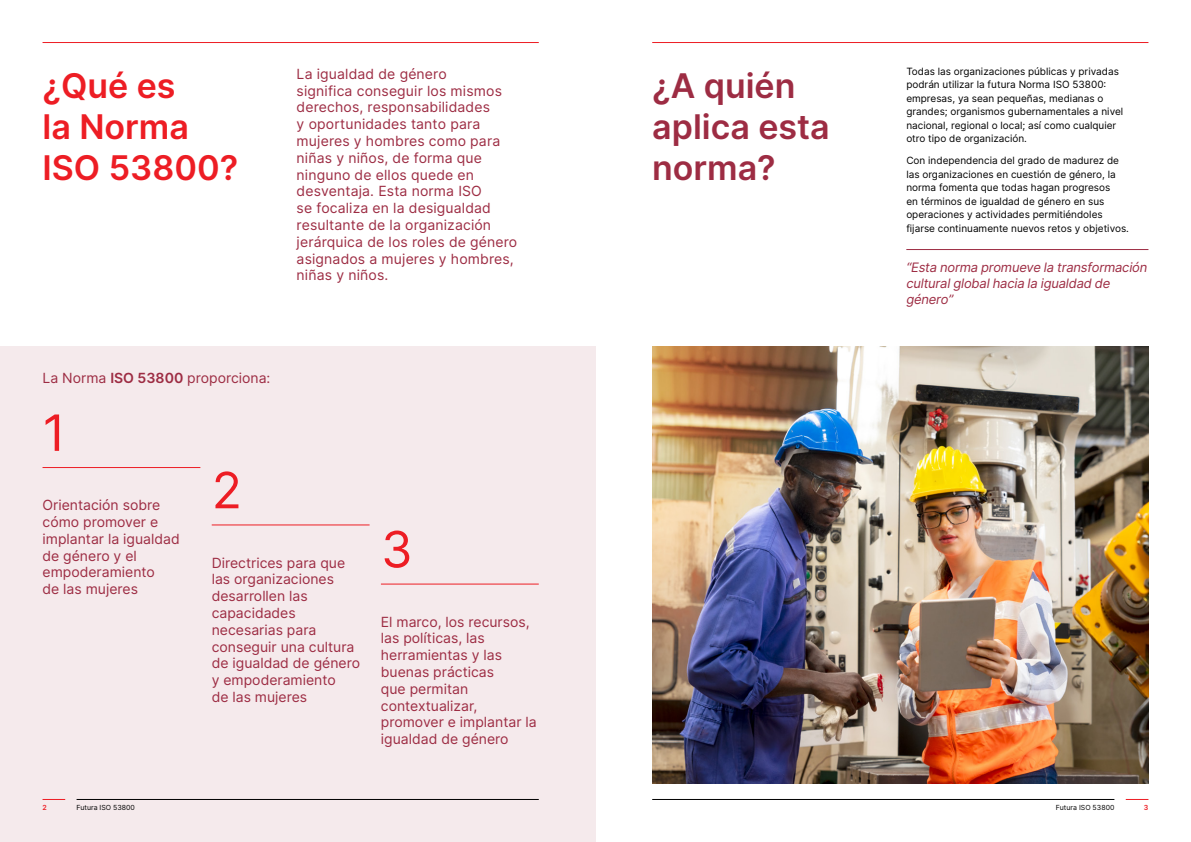
<style>
.page{position:relative;width:1191px;height:842px;background:#fff}
.page>*{position:absolute;margin:0;border:0;box-sizing:border-box;transform-origin:0 0}
.t1{font:50px "Inter";color:#ed1d24}
.t2{font:600 34px/40.8px "Inter";color:#9d2c43}
.t3{font:600 34px/40.8px "Inter";color:#ed1d24}
.t4{font:14px/16.8px "Inter";color:#9d2c43}
.Pull_Out_Text{font:italic 13px/15.6px "Inter";letter-spacing:-.015em;color:#9d2c43}
.Body_Copy{font:10px/13.5px "Inter";color:#000}
.t5{font:7px "Inter";color:#000}
.t6{font:600 7px "Inter";color:#ed1d24}
.s1{font-weight:600}
</style>
<div class="page">
<div style="left:0;top:347px;width:595px;height:495px;background:#f5eaec"></div>
<hr style="left:43px;top:467px;width:157px;height:1px;background:#ed1d24">
<hr style="left:212px;top:524px;width:157px;height:1px;background:#ed1d24">
<hr style="left:381px;top:584px;width:158px;height:1px;background:#ed1d24">
<hr style="left:906px;top:249px;width:242px;height:1px;background:#9d2c43">
<img style="left:652px;top:347px;width:496px;height:436px">
<hr style="left:77px;top:799px;width:462px;height:1px;background:#000">
<hr style="left:652px;top:799px;width:462px;height:1px;background:#000">
<hr style="left:652px;top:42px;width:496px;height:1px;background:#ed1d24">
<svg style="left:43px;top:799px;width:22px;height:1px"></svg>
<svg style="left:1125px;top:799px;width:23px;height:1px"></svg>
<hr style="left:43px;top:42px;width:496px;height:1px;background:#ed1d24">
<h1 class="t3" style="left:43px;top:64px;width:197px">¿Qué es<br>la Norma<br>ISO 53800?</h1>
<h2 class="t4" style="left:297px;top:65px;width:222px">La igualdad de género<br>significa conseguir los mismos derechos, responsabilidades<br>y oportunidades tanto para mujeres y hombres como para niñas y niños, de forma que ninguno de ellos quede en desventaja. Esta norma ISO<br>se focaliza en la desigualdad resultante de la organización jerárquica de los roles de género asignados a mujeres y hombres, niñas y niños.</h2>
<h2 class="t4" style="left:43px;top:369px;width:229px">La Norma <span class="s1">ISO 53800</span> proporciona:</h2>
<h2 class="t1" style="left:43px;top:396px;width:25px">1</h2>
<h2 class="t4" style="left:43px;top:496px;width:139px">Orientación sobre cómo promover e implantar la igualdad de género y el empoderamiento<br>de las mujeres</h2>
<h2 class="t1" style="left:212px;top:454px;width:32px">2</h2>
<h2 class="t4" style="left:212px;top:554px;width:150px">Directrices para que las organizaciones desarrollen las capacidades necesarias para conseguir una cultura de igualdad de género y empoderamiento<br>de las mujeres</h2>
<h2 class="t1" style="left:381px;top:513px;width:33px">3</h2>
<h2 class="t4" style="left:381px;top:613px;width:157px">El marco, los recursos, las políticas, las herramientas y las buenas prácticas<br>que permitan contextualizar, promover e implantar la igualdad de género</h2>
<h1 class="t2" style="left:652px;top:64px;width:179px">¿A quién aplica esta norma?</h1>
<p class="Body_Copy" style="left:906px;top:64px;width:218px">Todas las organizaciones públicas y privadas podrán utilizar la futura Norma ISO 53800: empresas, ya sean pequeñas, medianas o grandes; organismos gubernamentales a nivel nacional, regional o local; así como cualquier otro tipo de organización.</p>
<p class="Body_Copy" style="left:906px;top:154px;width:224px">Con independencia del grado de madurez de las organizaciones en cuestión de género, la norma fomenta que todas hagan progresos<br>en términos de igualdad de género en sus operaciones y actividades permitiéndoles fijarse continuamente nuevos retos y objetivos.</p>
<p class="Pull_Out_Text" style="left:906px;top:260px;width:243px">“Esta norma promueve la transformación cultural global hacia la igualdad de género”</p>
<p class="t6" style="left:43px;top:802px;width:6px">2</p>
<p class="t5" style="left:77px;top:802px;width:60px">Futura ISO 53800</p>
<p class="t5" style="left:1056px;top:802px;width:60px">Futura ISO 53800</p>
<p class="t6" style="left:1143px;top:802px;width:6px">3</p>
</div>
